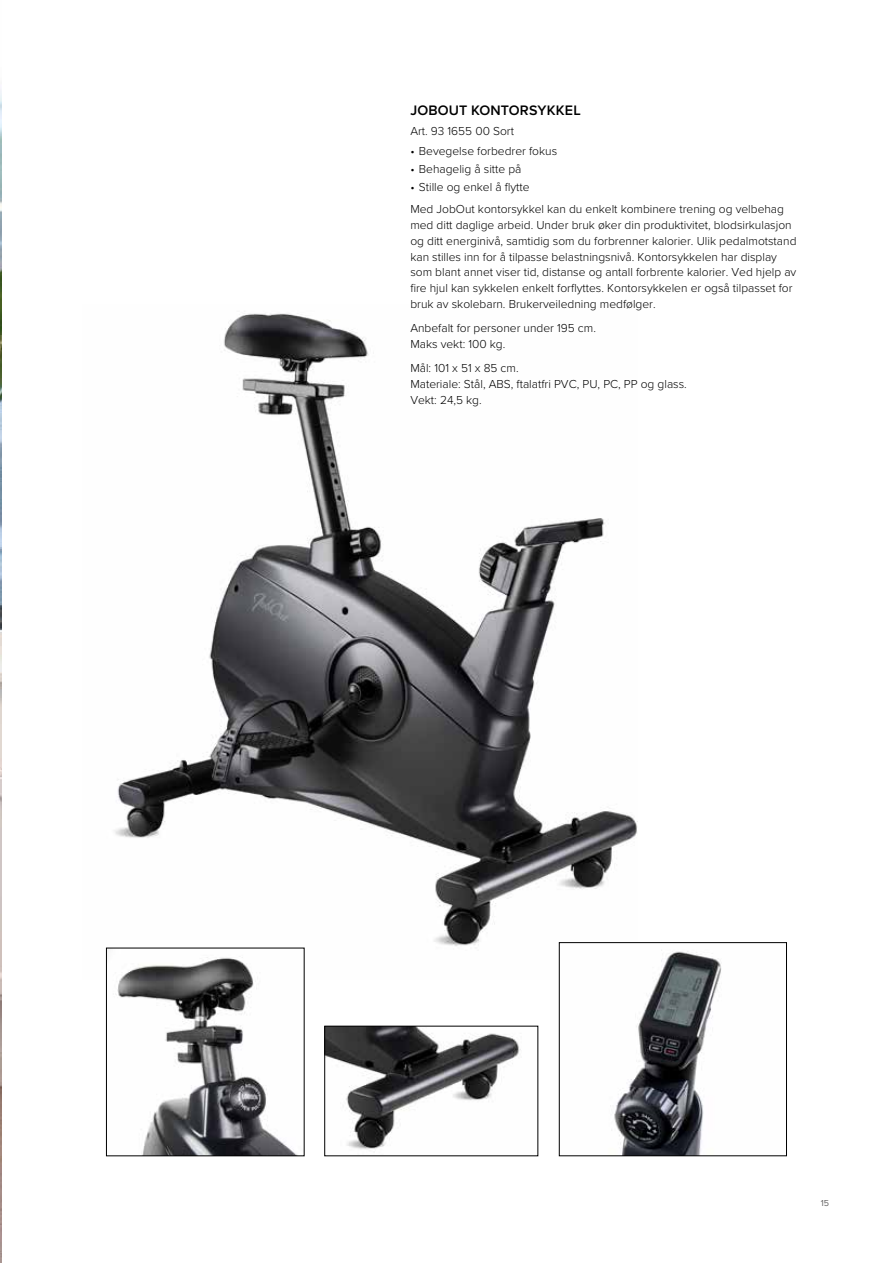
<style>
.page{position:relative;width:893px;height:1263px;background:#fff}
.page>*{position:absolute;margin:0;border:0;box-sizing:border-box;transform-origin:0 0}
.t1{font:600 14.25px "Proxima Nova";letter-spacing:.01em;color:#000}
.t2{font:300 12px/15.8px "Proxima Nova";color:#000}
.t3{font:9px "Proxima Nova";color:#646363}
</style>
<div class="page">
<img style="left:105px;top:313px;width:533px;height:667px">
<img style="left:561px;top:944px;width:161px;height:210px">
<div style="left:559px;top:942px;width:228px;height:214px;border:1px solid #000"></div>
<img style="left:327px;top:1028px;width:194px;height:121px">
<img style="left:108px;top:950px;width:194px;height:204px">
<div style="left:106px;top:948px;width:198px;height:208px;border:1px solid #000"></div>
<img style="left:0;top:89px;width:1px;height:1174px">
<p class="t1" style="left:410px;top:100px;width:172px">JOBOUT KONTORSYKKEL</p>
<p class="t2" style="left:410px;top:123px;width:105px">Art. 93 1655 00 Sort</p>
<p class="t2" style="left:410px;top:143px;width:148px">• Bevegelse forbedrer fokus</p>
<p class="t2" style="left:410px;top:161px;width:113px">• Behagelig å sitte på</p>
<p class="t2" style="left:410px;top:175px;width:375px;line-height:22.2px">• Stille og enkel å flytte<br>Med JobOut kontorsykkel kan du enkelt kombinere trening og velbehag</p>
<p class="t2" style="left:410px;top:217px;width:388px">med ditt daglige arbeid. Under bruk øker din produktivitet, blodsirkulasjon og ditt energinivå, samtidig som du forbrenner kalorier. Ulik pedalmotstand kan stilles inn for å tilpasse belastningsnivå. Kontorsykkelen har display som blant annet viser tid, distanse og antall forbrente kalorier. Ved hjelp av fire hjul kan sykkelen enkelt forflyttes. Kontorsykkelen er også tilpasset for bruk av skolebarn. Brukerveiledning medfølger.</p>
<p class="t2" style="left:410px;top:320px;width:187px">Anbefalt for personer under 195 cm.<br>Maks vekt: 100 kg.</p>
<p class="t2" style="left:410px;top:360px;width:278px">Mål: 101 x 51 x 85 cm.<br>Materiale: Stål, ABS, ftalatfri PVC, PU, PC, PP og glass.<br>Vekt: 24,5 kg.</p>
<p class="t3" style="left:821px;top:1196px;width:10px">15</p>
</div>
